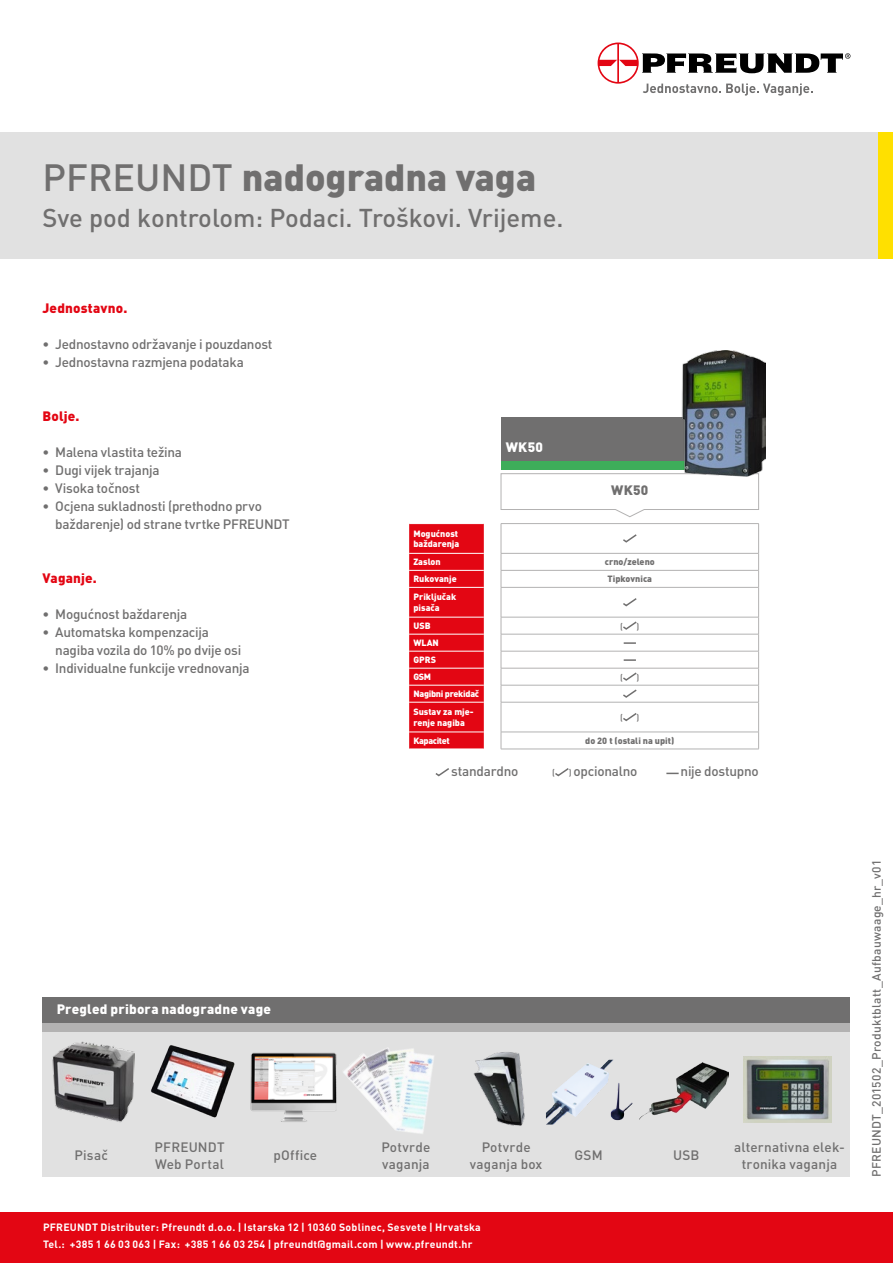
<style>
.page{position:relative;width:893px;height:1263px;background:#fff}
.page>*{position:absolute;margin:0;border:0;box-sizing:border-box;transform-origin:0 0}
.t1{font:900 37.5px "DIN Pro";color:#706f6f}
.t2{font:500 25.5px "DIN Pro";color:#706f6f}
.t3{font:500 13.5px/18px "DIN Pro";letter-spacing:-.015em;color:#706f6f}
.t4{font:500 13.5px/16.5px "DIN Pro";letter-spacing:.01em;color:#706f6f;text-align:center}
.t5{font:900 13.5px "DIN Pro";letter-spacing:.015em;color:#fff}
.t6{font:900 13.5px "DIN Pro";letter-spacing:.015em;color:#e30613}
.t7{font:500 13.5px "DIN Pro";letter-spacing:.02em;color:#706f6f}
.t8{font:900 13.5px "DIN Pro";color:#706f6f}
.t9{font:500 12px "DIN Pro";letter-spacing:.02em;color:#706f6f}
.t10{font:700 10.5px/16.5px "DIN Pro";letter-spacing:.025em;color:#fff}
.t11{font:900 9px/10.8px "DIN Pro";color:#fff}
.t12{font:900 9px/17px "DIN Pro";color:#706f6f;text-align:center}
.t13{font:900 9px/17px "DIN Pro";letter-spacing:-.03em;color:#fff}
.t14{font:900 9px "DIN Pro";letter-spacing:-.04em;color:#fff}
.t15{font:500 9px "DIN Pro";color:#706f6f}
.s1{font-weight:500}
.s2{font-size:9px}
</style>
<div class="page">
<div style="left:43px;top:1025px;width:807px;height:152px;background:#e1e1e1"></div>
<div style="left:43px;top:997px;width:807px;height:26px;background:#706f6f"></div>
<div style="left:43px;top:1023px;width:807px;height:9px;background:#b3b2b2"></div>
<img style="left:53px;top:1041px;width:81px;height:81px">
<img style="left:151px;top:1045px;width:84px;height:73px">
<img style="left:250px;top:1052px;width:87px;height:70px">
<img style="left:640px;top:1063px;width:88px;height:56px">
<img style="left:743px;top:1056px;width:89px;height:67px">
<img style="left:473px;top:1052px;width:52px;height:74px">
<img style="left:343px;top:1048px;width:91px;height:86px">
<img style="left:546px;top:1060px;width:86px;height:64px">
<svg style="left:501px;top:473px;width:258px;height:44px"></svg>
<div style="left:501px;top:461px;width:258px;height:8px;background:#3ead5a"></div>
<div style="left:501px;top:418px;width:258px;height:43px;background:#706f6f"></div>
<img style="left:676px;top:350px;width:90px;height:139px">
<hr style="left:501px;top:523px;width:258px;height:1px;background:#b3b2b2">
<hr style="left:501px;top:553px;width:258px;height:1px;background:#b3b2b2">
<hr style="left:501px;top:570px;width:258px;height:1px;background:#b3b2b2">
<svg style="left:501px;top:524px;width:1px;height:63px"></svg>
<svg style="left:758px;top:524px;width:1px;height:63px"></svg>
<hr style="left:501px;top:587px;width:258px;height:1px;background:#b3b2b2">
<hr style="left:501px;top:587px;width:1px;height:30px;background:#b3b2b2">
<hr style="left:758px;top:587px;width:1px;height:30px;background:#b3b2b2">
<hr style="left:501px;top:617px;width:258px;height:1px;background:#b3b2b2">
<hr style="left:501px;top:634px;width:258px;height:1px;background:#b3b2b2">
<hr style="left:501px;top:651px;width:258px;height:1px;background:#b3b2b2">
<hr style="left:501px;top:668px;width:258px;height:1px;background:#b3b2b2">
<hr style="left:501px;top:685px;width:258px;height:1px;background:#b3b2b2">
<svg style="left:501px;top:617px;width:1px;height:85px"></svg>
<svg style="left:758px;top:617px;width:1px;height:85px"></svg>
<hr style="left:501px;top:702px;width:258px;height:1px;background:#b3b2b2">
<hr style="left:501px;top:702px;width:1px;height:30px;background:#b3b2b2">
<hr style="left:758px;top:702px;width:1px;height:30px;background:#b3b2b2">
<hr style="left:501px;top:732px;width:258px;height:1px;background:#b3b2b2">
<svg style="left:501px;top:732px;width:1px;height:17px"></svg>
<svg style="left:758px;top:732px;width:1px;height:17px"></svg>
<hr style="left:501px;top:749px;width:258px;height:1px;background:#b3b2b2">
<svg style="left:623px;top:534px;width:14px;height:9px"></svg>
<svg style="left:623px;top:598px;width:14px;height:9px"></svg>
<svg style="left:623px;top:621px;width:14px;height:9px"></svg>
<svg style="left:624px;top:642px;width:12px;height:2px"></svg>
<svg style="left:624px;top:659px;width:12px;height:2px"></svg>
<svg style="left:623px;top:672px;width:14px;height:9px"></svg>
<svg style="left:623px;top:689px;width:14px;height:9px"></svg>
<svg style="left:623px;top:713px;width:14px;height:9px"></svg>
<svg style="left:409px;top:524px;width:75px;height:225px;background:#e30b17"></svg>
<hr style="left:409px;top:617px;width:75px;height:1px;background:#fff">
<hr style="left:409px;top:634px;width:75px;height:1px;background:#fff">
<hr style="left:409px;top:651px;width:75px;height:1px;background:#fff">
<hr style="left:409px;top:668px;width:75px;height:1px;background:#fff">
<hr style="left:409px;top:685px;width:75px;height:1px;background:#fff">
<hr style="left:409px;top:702px;width:75px;height:1px;background:#fff">
<hr style="left:409px;top:732px;width:75px;height:1px;background:#fff">
<hr style="left:409px;top:553px;width:75px;height:1px;background:#fff">
<hr style="left:409px;top:570px;width:75px;height:1px;background:#fff">
<hr style="left:409px;top:587px;width:75px;height:1px;background:#fff">
<svg style="left:666px;top:773px;width:13px;height:1px"></svg>
<svg style="left:435px;top:768px;width:14px;height:9px"></svg>
<svg style="left:555px;top:768px;width:14px;height:9px"></svg>
<div style="left:0;top:1213px;width:893px;height:50px;background:#e30613"></div>
<div style="left:0;top:133px;width:893px;height:126px;background:#e1e1e1"></div>
<svg style="left:598px;top:43px;width:252px;height:53px"></svg>
<div style="left:879px;top:133px;width:14px;height:126px;background:#ffe000"></div>
<h1 class="t1" style="left:43px;top:152px;width:495px"><span class="s1">PFREUNDT</span> nadogradna vaga</h1>
<h2 class="t2" style="left:43px;top:200px;width:522px">Sve pod kontrolom: Podaci. Troškovi. Vrijeme.</h2>
<p class="t6" style="left:43px;top:298px;width:86px">Jednostavno.</p>
<p class="t3" style="left:43px;top:334px;width:232px">• Jednostavno održavanje i pouzdanost</p>
<p class="t3" style="left:43px;top:352px;width:203px">• Jednostavna razmjena podataka</p>
<p class="t6" style="left:43px;top:406px;width:38px">Bolje.</p>
<p class="t3" style="left:43px;top:442px;width:141px">• Malena vlastita težina</p>
<p class="t3" style="left:43px;top:460px;width:119px">• Dugi vijek trajanja</p>
<p class="t3" style="left:43px;top:478px;width:99px">• Visoka točnost</p>
<p class="t3" style="left:55px;top:496px;width:236px;text-indent:-13px">• Ocjena sukladnosti (prethodno prvo baždarenje) od strane tvrtke PFREUNDT</p>
<p class="t6" style="left:43px;top:568px;width:56px">Vaganje.</p>
<p class="t3" style="left:43px;top:604px;width:146px">• Mogućnost baždarenja</p>
<p class="t3" style="left:55px;top:622px;width:188px;text-indent:-13px">• Automatska kompenzacija nagiba vozila do 10% po dvije osi</p>
<p class="t3" style="left:43px;top:658px;width:208px">• Individualne funkcije vrednovanja</p>
<p class="t5" style="left:506px;top:438px;width:39px">WK50</p>
<p class="t11" style="left:413px;top:527px;width:47px">Mogućnost baždarenja</p>
<p class="t11" style="left:413px;top:553px;width:45px;line-height:17px">Zaslon<br>Rukovanje</p>
<p class="t11" style="left:413px;top:591px;width:44px">Priključak pisača</p>
<p class="t13" style="left:413px;top:617px;width:67px">USB<br>WLAN<br>GPRS<br>GSM<br>Nagibni prekidač</p>
<p class="t11" style="left:413px;top:706px;width:62px">Sustav za mje&shy;renje nagiba</p>
<p class="t14" style="left:413px;top:734px;width:38px">Kapacitet</p>
<p class="t8" style="left:611px;top:481px;width:39px">WK50</p>
<p class="t12" style="left:605px;top:553px;width:52px">crno/zeleno<br>Tipkovnica</p>
<p class="t15" style="left:620px;top:620px;width:4px">(</p>
<p class="t15" style="left:637px;top:620px;width:4px">)</p>
<p class="t15" style="left:620px;top:671px;width:4px">(</p>
<p class="t15" style="left:637px;top:671px;width:4px">)</p>
<p class="t15" style="left:620px;top:712px;width:4px">(</p>
<p class="t15" style="left:637px;top:712px;width:4px">)</p>
<p class="t12" style="left:585px;top:732px;width:91px">do 20 t (ostali na upit)</p>
<p class="t3" style="left:451px;top:762px;width:69px">standardno</p>
<p class="t15" style="left:552px;top:767px;width:4px">(</p>
<p class="t3" style="left:569px;top:762px;width:70px"><span class="s2">)</span> opcionalno</p>
<p class="t3" style="left:681px;top:762px;width:80px">nije dostupno</p>
<p class="t5" style="left:57px;top:999px;width:216px">Pregled pribora nadogradne vage</p>
<p class="t7" style="left:273px;top:1146px;width:45px">pOffice</p>
<p class="t3" style="left:673px;top:1146px;width:28px">USB</p>
<p class="t4" style="left:734px;top:1138px;width:112px">alternativna elek&shy;tronika vaganja</p>
<p class="t3" style="left:74px;top:1146px;width:35px">Pisač</p>
<p class="t4" style="left:470px;top:1138px;width:74px">Potvrde vaganja box</p>
<p class="t4" style="left:381px;top:1138px;width:51px;text-align:left">Potvrde vaganja</p>
<p class="t4" style="left:155px;top:1138px;width:71px;text-align:left">PFREUNDT<br>Web Portal</p>
<p class="t3" style="left:575px;top:1146px;width:30px">GSM</p>
<p class="t10" style="left:43px;top:1219px;width:439px">PFREUNDT Distributer: Pfreundt d.o.o. | Istarska 12 | 10360 Soblinec, Sesvete | Hrvatska<br>Tel.: +385 1 66 03 063 | Fax: +385 1 66 03 254 | pfreundt@gmail.com | www.pfreundt.hr</p>
<p class="t9" style="left:868px;top:1177px;width:318px;rotate:-90deg">PFREUNDT_201502_Produktblatt_Aufbauwaage_hr_v01</p>
</div>
